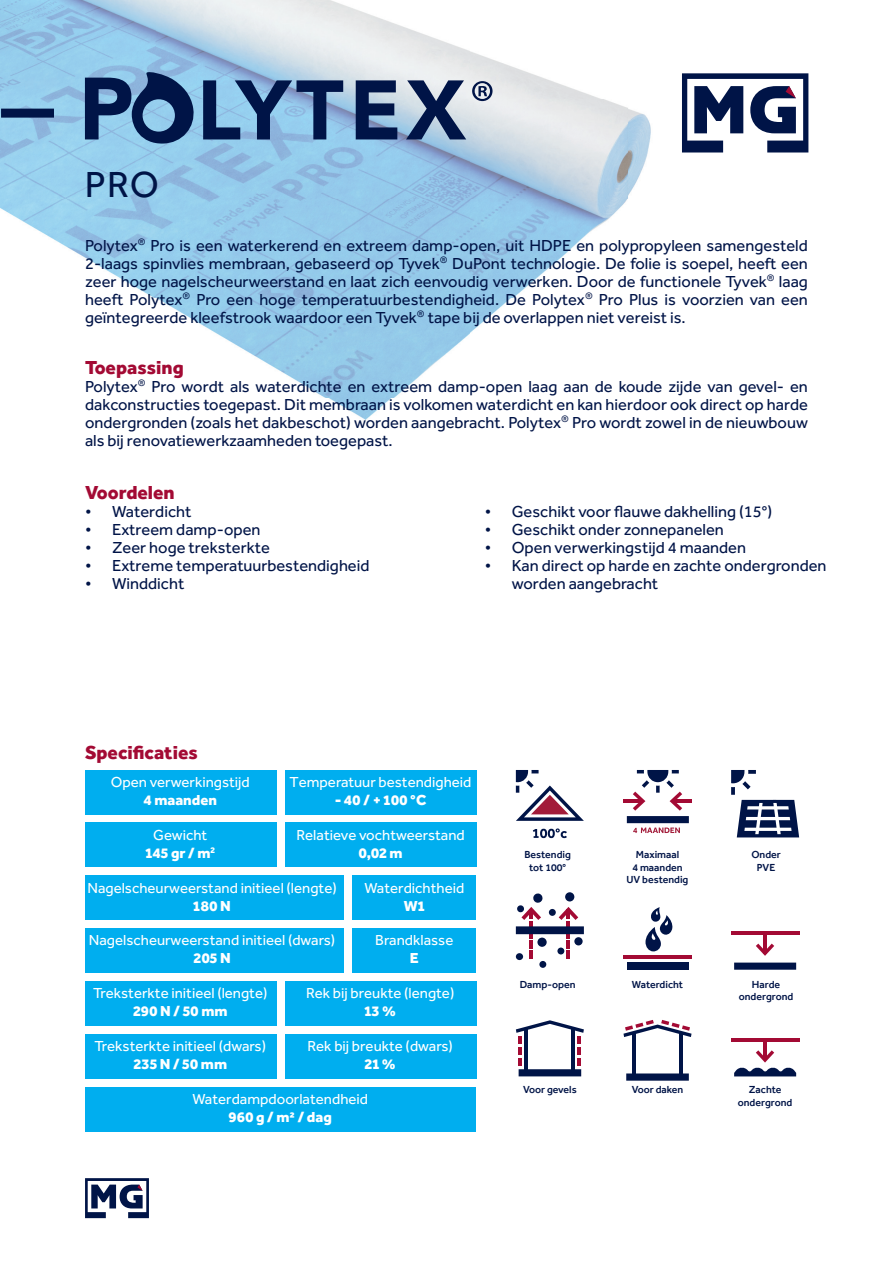
<style>
.page{position:relative;width:893px;height:1263px;background:#fff}
.page>*{position:absolute;margin:0;border:0;box-sizing:border-box;transform-origin:0 0}
.t1{font:37.5px "Effra";color:#001447}
.t2{font:800 19.5px "Effra";color:#a30a34}
.t3{font:16.5px/18px "Effra";color:#001447;text-align:justify}
.t4{font:15px/18px "Effra";color:#fff;text-align:center}
.t5{font:800 15px "Effra";color:#fff}
.t6{font:500 10.5px/12.6px "Effra";color:#001447;text-align:center}
.s1{font-weight:800}
</style>
<div class="page">
<img style="left:0;top:0;width:651px;height:420px">
<svg style="left:472px;top:81px;width:20px;height:20px"></svg>
<svg style="left:203px;top:80px;width:140px;height:59px"></svg>
<svg style="left:356px;top:80px;width:41px;height:59px"></svg>
<svg style="left:406px;top:80px;width:60px;height:59px"></svg>
<svg style="left:85px;top:72px;width:111px;height:72px"></svg>
<div style="left:1px;top:109px;width:53px;height:9px;background:#001447"></div>
<div style="left:85px;top:770px;width:191px;height:44px;background:#00aeef"></div>
<div style="left:285px;top:770px;width:191px;height:44px;background:#00aeef"></div>
<div style="left:85px;top:823px;width:191px;height:44px;background:#00aeef"></div>
<div style="left:352px;top:876px;width:124px;height:44px;background:#00aeef"></div>
<div style="left:85px;top:876px;width:259px;height:44px;background:#00aeef"></div>
<div style="left:85px;top:1087px;width:390px;height:45px;background:#00aeef"></div>
<div style="left:285px;top:823px;width:191px;height:44px;background:#00aeef"></div>
<div style="left:85px;top:928px;width:259px;height:45px;background:#00aeef"></div>
<div style="left:352px;top:928px;width:124px;height:45px;background:#00aeef"></div>
<div style="left:85px;top:981px;width:191px;height:45px;background:#00aeef"></div>
<div style="left:285px;top:981px;width:191px;height:44px;background:#00aeef"></div>
<div style="left:85px;top:1034px;width:191px;height:44px;background:#00aeef"></div>
<div style="left:285px;top:1034px;width:191px;height:44px;background:#00aeef"></div>
<svg style="left:682px;top:73px;width:126px;height:79px"></svg>
<svg style="left:85px;top:1178px;width:64px;height:40px"></svg>
<svg style="left:516px;top:1020px;width:68px;height:56px"></svg>
<hr style="left:529px;top:921px;width:4px;height:17px;background:#a30a34">
<svg style="left:529px;top:940px;width:4px;height:19px"></svg>
<svg style="left:559px;top:907px;width:19px;height:13px"></svg>
<hr style="left:567px;top:921px;width:3px;height:17px;background:#a30a34">
<svg style="left:567px;top:940px;width:3px;height:19px"></svg>
<svg style="left:537px;top:937px;width:10px;height:10px"></svg>
<div style="left:565px;top:892px;width:9px;height:9px;background:#001447;border-radius:50%"></div>
<svg style="left:517px;top:893px;width:26px;height:27px"></svg>
<div style="left:549px;top:909px;width:7px;height:7px;background:#001447;border-radius:50%"></div>
<div style="left:574px;top:937px;width:9px;height:8px;background:#001447;border-radius:50%"></div>
<div style="left:539px;top:961px;width:7px;height:7px;background:#001447;border-radius:50%"></div>
<div style="left:557px;top:947px;width:7px;height:7px;background:#001447;border-radius:50%"></div>
<div style="left:516px;top:953px;width:7px;height:7px;background:#001447;border-radius:50%"></div>
<svg style="left:516px;top:926px;width:68px;height:8px"></svg>
<svg style="left:516px;top:770px;width:68px;height:51px"></svg>
<svg style="left:533px;top:828px;width:34px;height:10px"></svg>
<hr style="left:632px;top:1033px;width:4px;height:46px;background:#001447">
<hr style="left:679px;top:1033px;width:4px;height:46px;background:#001447">
<svg style="left:626px;top:1073px;width:63px;height:8px"></svg>
<svg style="left:623px;top:1020px;width:68px;height:17px"></svg>
<svg style="left:645px;top:907px;width:28px;height:44px"></svg>
<hr style="left:623px;top:955px;width:68px;height:4px;background:#a30a34">
<div style="left:627px;top:962px;width:61px;height:8px;background:#001447"></div>
<hr style="left:672px;top:799px;width:19px;height:4px;background:#a30a34">
<hr style="left:623px;top:799px;width:20px;height:4px;background:#a30a34">
<svg style="left:627px;top:770px;width:62px;height:63px"></svg>
<hr style="left:763px;top:932px;width:4px;height:21px;background:#a30a34">
<svg style="left:756px;top:944px;width:18px;height:12px"></svg>
<svg style="left:734px;top:962px;width:62px;height:8px"></svg>
<hr style="left:731px;top:931px;width:68px;height:4px;background:#a30a34">
<svg style="left:731px;top:770px;width:68px;height:67px"></svg>
<hr style="left:763px;top:1039px;width:4px;height:21px;background:#a30a34">
<hr style="left:731px;top:1038px;width:68px;height:4px;background:#a30a34">
<svg style="left:734px;top:1050px;width:62px;height:26px"></svg>
<h1 class="t1" style="left:85px;top:163px;width:76px">PRO</h1>
<p class="t3" style="left:85px;top:236px;width:724px">Polytex<sup>®</sup> Pro is een waterkerend en extreem damp-open, uit HDPE en polypropyleen samengesteld 2-laags spinvlies membraan, gebaseerd op Tyvek<sup>®</sup> DuPont technologie. De folie is soepel, heeft een zeer hoge nagelscheurweerstand en laat zich eenvoudig verwerken. Door de functionele Tyvek<sup>®</sup> laag heeft Polytex<sup>®</sup> Pro een hoge temperatuurbestendigheid. De Polytex<sup>®</sup> Pro Plus is voorzien van een geïntegreerde kleefstrook waardoor een Tyvek<sup>®</sup> tape bij de overlappen niet vereist is.</p>
<p class="t2" style="left:85px;top:355px;width:100px">Toepassing</p>
<p class="t3" style="left:85px;top:377px;width:724px">Polytex<sup>®</sup> Pro wordt als waterdichte en extreem damp-open laag aan de koude zijde van gevel- en dakconstructies toegepast. Dit membraan is volkomen waterdicht en kan hierdoor ook direct op harde ondergronden (zoals het dakbeschot) worden aangebracht. Polytex<sup>®</sup> Pro wordt zowel in de nieuwbouw als bij renovatiewerkzaamheden toegepast.</p>
<p class="t2" style="left:85px;top:480px;width:91px">Voordelen</p>
<p class="t3" style="left:85px;top:502px;width:108px">• Waterdicht</p>
<p class="t3" style="left:85px;top:520px;width:177px">• Extreem damp-open</p>
<p class="t3" style="left:85px;top:538px;width:186px">• Zeer hoge treksterkte</p>
<p class="t3" style="left:85px;top:556px;width:286px">• Extreme temperatuurbestendigheid</p>
<p class="t3" style="left:85px;top:574px;width:101px">• Winddicht</p>
<p class="t3" style="left:485px;top:502px;width:289px">• Geschikt voor flauwe dakhelling (15°)</p>
<p class="t3" style="left:485px;top:520px;width:241px">• Geschikt onder zonnepanelen</p>
<p class="t3" style="left:485px;top:538px;width:263px">• Open verwerkingstijd 4 maanden</p>
<p class="t3" style="left:512px;top:556px;width:316px;text-indent:-27px">• Kan direct op harde en zachte ondergronden worden aangebracht</p>
<p class="t2" style="left:85px;top:740px;width:114px">Specificaties</p>
<p class="t4" style="left:111px;top:773px;width:141px">Open verwerkingstijd</p>
<p class="t5" style="left:144px;top:790px;width:75px">4 maanden</p>
<p class="t4" style="left:145px;top:825px;width:71px">Gewicht<br><span class="s1">145 gr / m</span><sup>2</sup></p>
<p class="t4" style="left:289px;top:773px;width:183px">Temperatuur bestendigheid</p>
<p class="t5" style="left:335px;top:790px;width:93px">- 40 / + 100 °C</p>
<p class="t4" style="left:296px;top:825px;width:170px">Relatieve vochtweerstand</p>
<p class="t5" style="left:358px;top:843px;width:46px">0,02 m</p>
<p class="t4" style="left:87px;top:878px;width:251px">Nagelscheurweerstand initieel (lengte)</p>
<p class="t5" style="left:193px;top:896px;width:39px">180 N</p>
<p class="t4" style="left:89px;top:931px;width:248px">Nagelscheurweerstand initieel (dwars)</p>
<p class="t5" style="left:193px;top:949px;width:39px">205 N</p>
<p class="t4" style="left:364px;top:878px;width:101px">Waterdichtheid</p>
<p class="t5" style="left:404px;top:896px;width:23px">W1</p>
<p class="t4" style="left:375px;top:931px;width:80px">Brandklasse</p>
<p class="t5" style="left:410px;top:949px;width:10px">E</p>
<p class="t4" style="left:93px;top:984px;width:176px">Treksterkte initieel (lengte)</p>
<p class="t5" style="left:133px;top:1002px;width:96px">290 N / 50 mm</p>
<p class="t4" style="left:95px;top:1037px;width:173px">Treksterkte initieel (dwars)</p>
<p class="t5" style="left:133px;top:1055px;width:95px">235 N / 50 mm</p>
<p class="t4" style="left:306px;top:984px;width:150px">Rek bij breukte (lengte)</p>
<p class="t5" style="left:364px;top:1002px;width:33px">13 %</p>
<p class="t4" style="left:307px;top:1037px;width:147px">Rek bij breukte (dwars)</p>
<p class="t5" style="left:365px;top:1055px;width:33px">21 %</p>
<p class="t4" style="left:192px;top:1090px;width:177px">Waterdampdoorlatendheid</p>
<p class="t5" style="left:229px;top:1108px;width:105px">960 g / m² / dag</p>
<p class="t6" style="left:524px;top:848px;width:48px">Bestendig tot 100°</p>
<p class="t6" style="left:520px;top:978px;width:57px">Damp-open</p>
<p class="t6" style="left:523px;top:1083px;width:55px">Voor gevels</p>
<p class="t6" style="left:626px;top:848px;width:63px">Maximaal<br>4 maanden<br>UV bestendig</p>
<p class="t6" style="left:751px;top:848px;width:31px">Onder<br>PVE</p>
<p class="t6" style="left:632px;top:978px;width:53px">Waterdicht</p>
<p class="t6" style="left:739px;top:978px;width:56px">Harde ondergrond</p>
<p class="t6" style="left:632px;top:1083px;width:53px">Voor daken</p>
<p class="t6" style="left:738px;top:1083px;width:56px">Zachte ondergrond</p>
</div>
